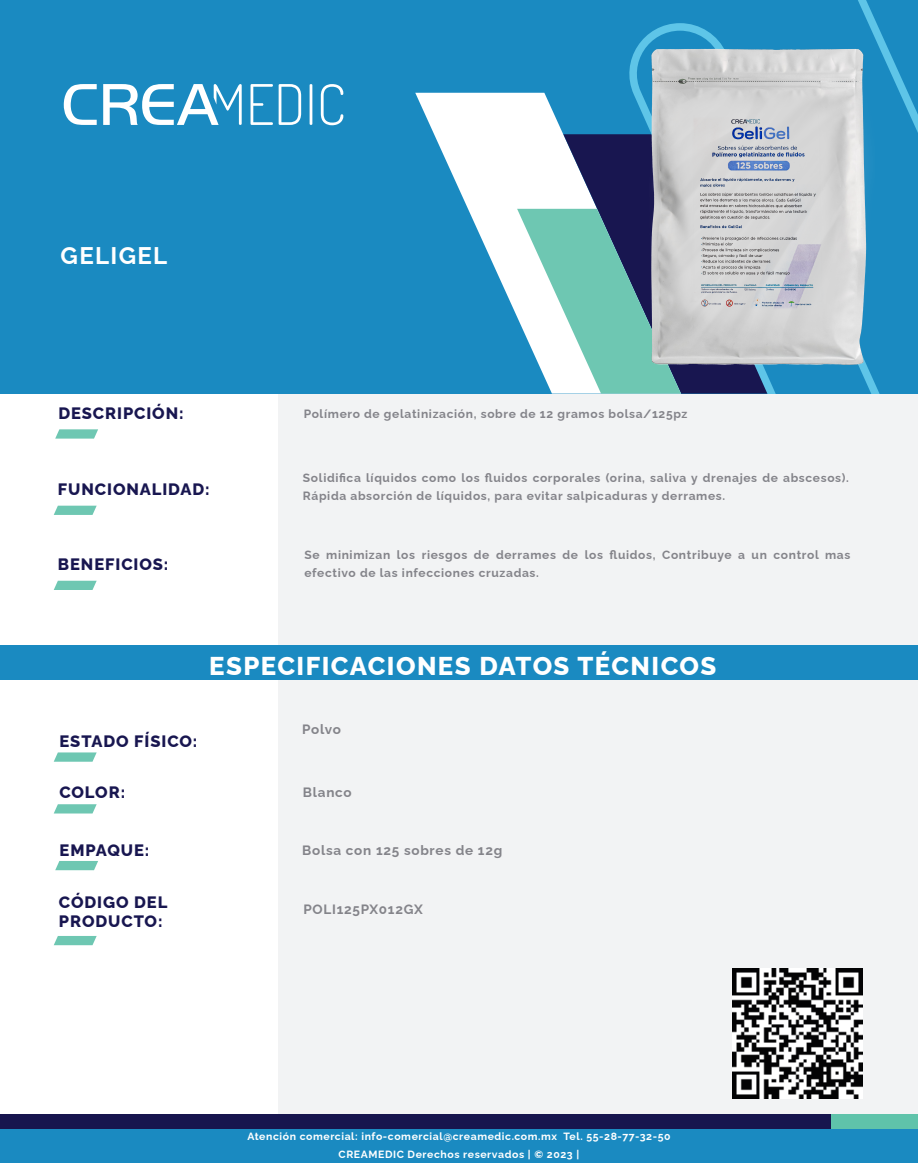
<style>
.page{position:relative;width:918px;height:1163px;background:#fff}
.page>*{position:absolute;margin:0;border:0;box-sizing:border-box;transform-origin:0 0}
.t1{font:100 25.8px "Raleway";letter-spacing:.055em;color:#fff}
.t2{font:100 24px "Raleway";letter-spacing:.055em;color:#fff}
.t3{font:100 16.5px/19.8px "Raleway";letter-spacing:.055em;color:#181650}
.t4{font:700 13.5px "Raleway";letter-spacing:.055em;color:#84848a}
.t5{font:700 12px/18px "Raleway";letter-spacing:.055em;color:#84848a}
.t6{font:700 10.5px/18px "Raleway";letter-spacing:.055em;color:#fff;text-align:center}
</style>
<div class="page">
<div style="left:279px;top:378px;width:639px;height:781px;background:#f2f3f4"></div>
<div style="left:0;top:1128px;width:918px;height:34px;background:#1a8ac1"></div>
<div style="left:831px;top:1113px;width:87px;height:15px;background:#5fc3aa"></div>
<div style="left:0;top:1113px;width:831px;height:15px;background:#17154e"></div>
<div style="left:0;top:0;width:918px;height:393px;background:#1a8ac1"></div>
<svg style="left:415px;top:93px;width:148px;height:224px;fill:#fff"></svg>
<svg style="left:563px;top:134px;width:60px;height:75px;background:#595882"></svg>
<svg style="left:517px;top:209px;width:106px;height:184px;background:#95cec9"></svg>
<svg style="left:623px;top:0;width:295px;height:393px"></svg>
<svg style="left:251px;top:84px;width:22px;height:41px"></svg>
<svg style="left:279px;top:84px;width:22px;height:41px"></svg>
<hr style="left:310px;top:84px;width:2px;height:41px;background:#fff">
<svg style="left:321px;top:84px;width:22px;height:41px"></svg>
<svg style="left:64px;top:84px;width:33px;height:41px"></svg>
<svg style="left:103px;top:84px;width:139px;height:41px"></svg>
<div style="left:0;top:645px;width:918px;height:35px;background:#1a8ac1"></div>
<img style="left:641px;top:39px;width:233px;height:339px">
<img style="left:732px;top:968px;width:130px;height:130px">
<svg style="left:54px;top:505px;width:43px;height:10px"></svg>
<svg style="left:55px;top:429px;width:43px;height:9px"></svg>
<svg style="left:54px;top:580px;width:43px;height:10px"></svg>
<svg style="left:54px;top:752px;width:43px;height:9px"></svg>
<svg style="left:55px;top:861px;width:43px;height:9px"></svg>
<svg style="left:54px;top:936px;width:43px;height:9px"></svg>
<svg style="left:54px;top:804px;width:43px;height:9px"></svg>
<h2 class="t2" style="left:61px;top:236px;width:108px">GELIGEL</h2>
<h3 class="t3" style="left:58px;top:401px;width:127px">DESCRIPCIÓN:</h3>
<p class="t5" style="left:304px;top:403px;width:385px">Polímero de gelatinización, sobre de 12 gramos bolsa/125pz</p>
<h3 class="t3" style="left:58px;top:478px;width:153px">FUNCIONALIDAD:</h3>
<h3 class="t3" style="left:58px;top:553px;width:112px">BENEFICIOS:</h3>
<p class="t5" style="left:303px;top:467px;width:548px">Solidifica líquidos como los fluidos corporales (orina, saliva y drenajes de abscesos).<br>Rápida absorción de líquidos, para evitar salpicaduras y derrames.</p>
<p class="t5" style="left:304px;top:545px;width:548px">Se minimizan los riesgos de derrames de los fluidos, Contribuye a un control mas efectivo de las infecciones cruzadas.</p>
<h1 class="t1" style="left:209px;top:645px;width:509px">ESPECIFICACIONES DATOS TÉCNICOS</h1>
<h3 class="t3" style="left:59px;top:729px;width:139px">ESTADO FÍSICO:</h3>
<p class="t4" style="left:302px;top:718px;width:40px">Polvo</p>
<h3 class="t3" style="left:59px;top:780px;width:67px">COLOR:</h3>
<p class="t4" style="left:303px;top:781px;width:50px">Blanco</p>
<h3 class="t3" style="left:60px;top:838px;width:91px">EMPAQUE:</h3>
<p class="t4" style="left:302px;top:839px;width:202px">Bolsa con 125 sobres de 12g</p>
<h3 class="t3" style="left:59px;top:890px;width:110px">CÓDIGO DEL<br>PRODUCTO:</h3>
<p class="t4" style="left:303px;top:898px;width:121px">POLI125PX012GX</p>
<p class="t6" style="left:247px;top:1126px;width:425px">Atención comercial: info-comercial@creamedic.com.mx Tel. 55-28-77-32-50<br>CREAMEDIC Derechos reservados | © 2023 |</p>
</div>
